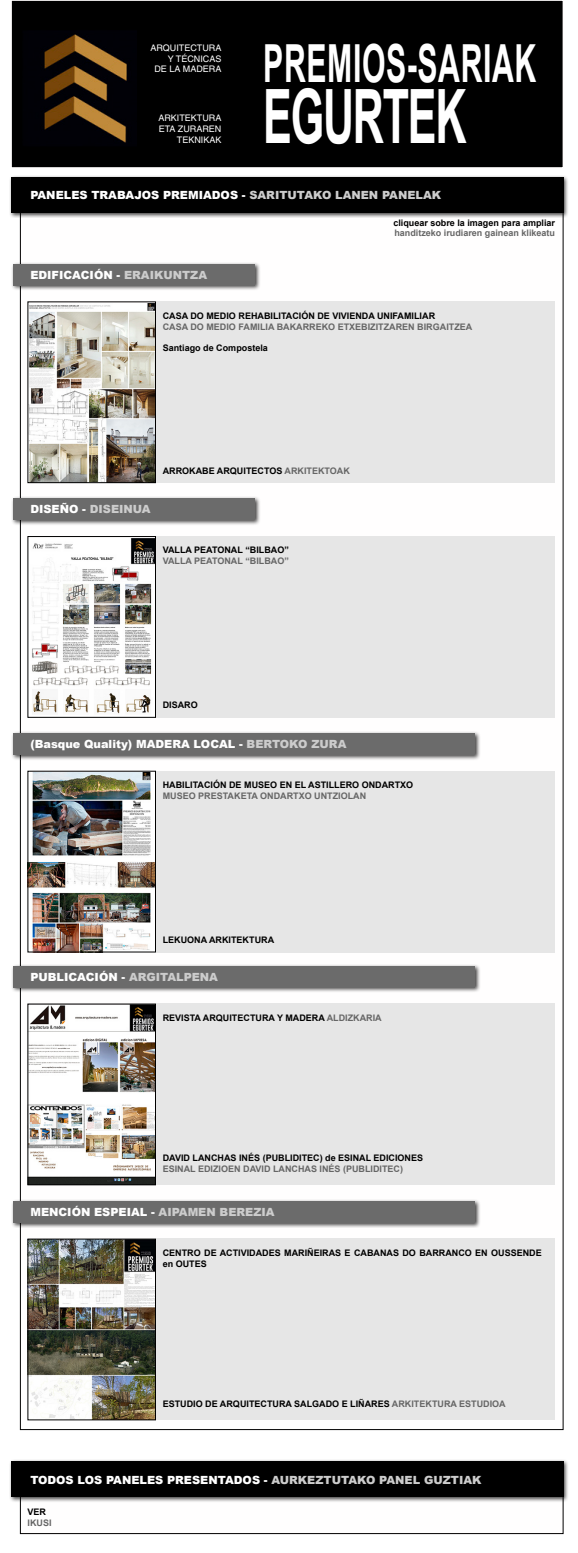
<style>
.page{position:relative;width:578px;height:1553px;background:#fff}
.page>*{position:absolute;margin:0;border:0;box-sizing:border-box;transform-origin:0 0}
.t1{font:700 75px "Arial";letter-spacing:-.03em;color:#fff;scale:.57 1}
.t2{font:700 52.5px "Arial";letter-spacing:.02em;color:#fff;scale:.57 1}
.t3{font:900 11.25px "Arial";color:#fff}
.t4{font:900 11.25px "Arial";color:#ccc}
.t5{font:700 9px/10.8px "Arial";color:#000}
.t6{font:700 9px "Arial";color:#666}
.t7{font:9px "Helvetica";color:#fff}
.s1{color:#ccc}
.s2{color:#fff}
.s3{color:#666}
</style>
<div class="page">
<div style="left:8px;top:174px;width:561px;height:44px;background:#000;opacity:.75"></div>
<div style="left:11px;top:177px;width:552px;height:36px;background:#000"></div>
<div style="left:8px;top:1458px;width:561px;height:44px;background:#000;opacity:.75"></div>
<div style="left:11px;top:1461px;width:552px;height:36px;background:#000"></div>
<div style="left:11px;top:261px;width:250px;height:30px;background:#000;opacity:.75"></div>
<div style="left:13px;top:264px;width:242px;height:21px;background:#6b6b6b"></div>
<div style="left:11px;top:496px;width:250px;height:29px;background:#000;opacity:.75"></div>
<div style="left:13px;top:499px;width:242px;height:21px;background:#6b6b6b"></div>
<div style="left:11px;top:731px;width:469px;height:29px;background:#000;opacity:.75"></div>
<div style="left:13px;top:733px;width:462px;height:22px;background:#6b6b6b"></div>
<div style="left:11px;top:963px;width:469px;height:30px;background:#000;opacity:.75"></div>
<div style="left:13px;top:966px;width:462px;height:21px;background:#6b6b6b"></div>
<div style="left:11px;top:1198px;width:469px;height:30px;background:#000;opacity:.75"></div>
<div style="left:13px;top:1201px;width:462px;height:21px;background:#6b6b6b"></div>
<img style="left:30px;top:304px;width:124px;height:177px">
<div style="left:28px;top:301px;width:128px;height:182px;border:1px solid #000"></div>
<img style="left:32px;top:538px;width:122px;height:176px">
<div style="left:28px;top:536px;width:128px;height:181px;border:1px solid #000"></div>
<img style="left:30px;top:773px;width:124px;height:177px">
<div style="left:28px;top:771px;width:128px;height:181px;border:1px solid #000"></div>
<img style="left:30px;top:1005px;width:124px;height:178px">
<div style="left:28px;top:1003px;width:128px;height:182px;border:1px solid #000"></div>
<img style="left:30px;top:1240px;width:124px;height:178px">
<div style="left:28px;top:1238px;width:128px;height:182px;border:1px solid #000"></div>
<div style="left:156px;top:301px;width:398px;height:182px;background:#e6e6e6"></div>
<div style="left:156px;top:536px;width:398px;height:181px;background:#e6e6e6"></div>
<div style="left:156px;top:771px;width:398px;height:181px;background:#e6e6e6"></div>
<div style="left:156px;top:1003px;width:398px;height:182px;background:#e6e6e6"></div>
<div style="left:156px;top:1238px;width:398px;height:182px;background:#e6e6e6"></div>
<div style="left:11px;top:0;width:552px;height:168px;background:#000"></div>
<div style="left:11px;top:0;width:552px;height:168px;border:1px solid #fffdfd"></div>
<img style="left:41px;top:34px;width:88px;height:109px">
<p class="t7" style="left:150px;top:42px;width:72px">ARQUITECTURA</p>
<p class="t7" style="left:168px;top:53px;width:55px">Y TÉCNICAS</p>
<p class="t7" style="left:154px;top:64px;width:69px">DE LA MADERA</p>
<p class="t7" style="left:158px;top:113px;width:65px">ARKITEKTURA</p>
<p class="t7" style="left:159px;top:124px;width:64px">ETA ZURAREN</p>
<p class="t7" style="left:177px;top:134px;width:46px">TEKNIKAK</p>
<p class="t2" style="left:263px;top:28px;width:480px">PREMIOS-SARIAK</p>
<p class="t1" style="left:263px;top:66px;width:358px">EGURTEK</p>
<p class="t3" style="left:30px;top:187px;width:412px">PANELES TRABAJOS PREMIADOS - <span class="s1">SARITUTAKO LANEN PANELAK</span></p>
<p class="t3" style="left:30px;top:266px;width:178px">EDIFICACIÓN - <span class="s1">ERAIKUNTZA</span></p>
<p class="t5" style="left:393px;top:217px;width:163px">cliquear sobre la imagen para ampliar</p>
<p class="t6" style="left:394px;top:227px;width:162px">handitzeko irudiaren gainean klikeatu</p>
<p class="t5" style="left:163px;top:310px;width:274px">CASA DO MEDIO REHABILITACIÓN DE VIVIENDA UNIFAMILIAR</p>
<p class="t6" style="left:163px;top:320px;width:311px">CASA DO MEDIO FAMILIA BAKARREKO ETXEBIZITZAREN BIRGAITZEA</p>
<p class="t5" style="left:163px;top:343px;width:107px">Santiago de Compostela</p>
<p class="t4" style="left:30px;top:501px;width:122px"><span class="s2">DISEÑO -</span> DISEINUA</p>
<p class="t5" style="left:163px;top:465px;width:189px">ARROKABE ARQUITECTOS <span class="s3">ARKITEKTOAK</span></p>
<p class="t5" style="left:163px;top:545px;width:128px">VALLA PEATONAL “BILBAO”</p>
<p class="t6" style="left:163px;top:555px;width:128px">VALLA PEATONAL “BILBAO”</p>
<p class="t5" style="left:163px;top:700px;width:37px">DISARO</p>
<p class="t3" style="left:30px;top:736px;width:317px">(Basque Quality) MADERA LOCAL - <span class="s1">BERTOKO ZURA</span></p>
<p class="t5" style="left:163px;top:780px;width:252px">HABILITACIÓN DE MUSEO EN EL ASTILLERO ONDARTXO</p>
<p class="t6" style="left:163px;top:790px;width:205px">MUSEO PRESTAKETA ONDARTXO UNTZIOLAN</p>
<p class="t5" style="left:163px;top:935px;width:113px">LEKUONA ARKITEKTURA</p>
<p class="t3" style="left:30px;top:968px;width:189px">PUBLICACIÓN - <span class="s1">ARGITALPENA</span></p>
<p class="t5" style="left:163px;top:1012px;width:220px">REVISTA ARQUITECTURA Y MADERA <span class="s3">ALDIZKARIA</span></p>
<p class="t5" style="left:163px;top:1153px;width:262px">DAVID LANCHAS INÉS (PUBLIDITEC) de ESINAL EDICIONES</p>
<p class="t6" style="left:163px;top:1163px;width:242px">ESINAL EDIZIOEN DAVID LANCHAS INÉS (PUBLIDITEC)</p>
<p class="t3" style="left:30px;top:1203px;width:246px">MENCIÓN ESPEIAL - <span class="s1">AIPAMEN BEREZIA</span></p>
<p class="t5" style="left:163px;top:1247px;width:380px">CENTRO DE ACTIVIDADES MARIÑEIRAS E CABANAS DO BARRANCO EN OUSSENDE en OUTES</p>
<p class="t5" style="left:163px;top:1399px;width:344px">ESTUDIO DE ARQUITECTURA SALGADO E LIÑARES <span class="s3">ARKITEKTURA ESTUDIOA</span></p>
<p class="t3" style="left:30px;top:1471px;width:452px">TODOS LOS PANELES PRESENTADOS - <span class="s1">AURKEZTUTAKO PANEL GUZTIAK</span></p>
<p class="t5" style="left:28px;top:1507px;width:20px">VER</p>
<p class="t6" style="left:28px;top:1517px;width:26px">IKUSI</p>
</div>
